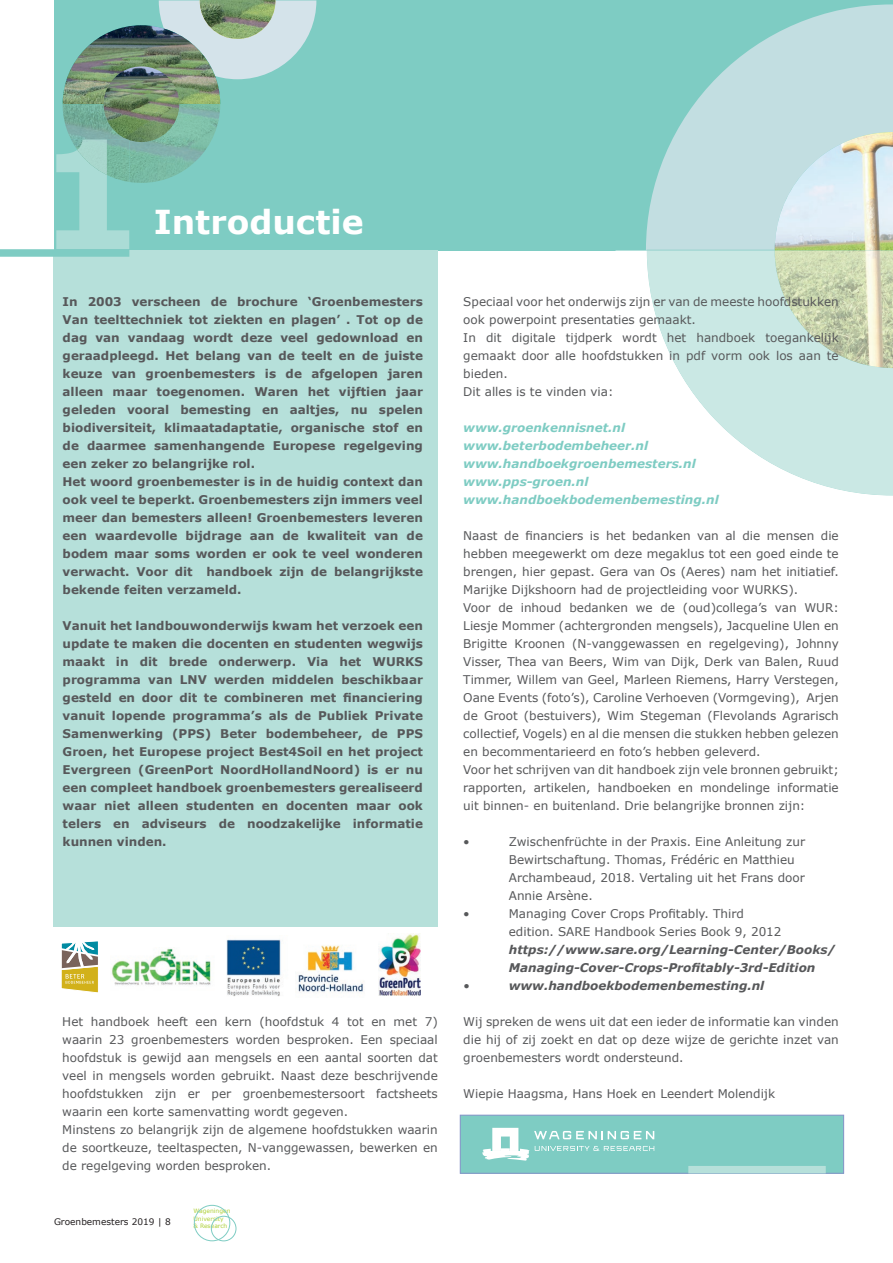
<style>
.page{position:relative;width:893px;height:1263px;background:#fff}
.page>*{position:absolute;margin:0;border:0;box-sizing:border-box;transform-origin:0 0}
.t1{font:700 151.2px "Verdana";color:#abdcd6}
.t2{font:700 33px "Verdana";color:#fff}
.t3{font:12px/18px "Verdana";color:#57585a}
.t4{font:700 12px/18px "Verdana";color:#57585a}
.t5{font:italic 700 12px/18px "Verdana";color:#7eccc3}
.t6{font:italic 700 12px/18px "Verdana";color:#57585a}
.t7{font:italic 12px "Verdana";color:#57585a}
.t8{font:9px "Verdana";color:#231f20}
.t9{font:6px/7.2px "Verdana";color:#aed038}
</style>
<div class="page">
<div style="left:194px;top:1205px;width:36px;height:36px;border:1px solid #7eccc3;border-radius:50%"></div>
<div style="left:211px;top:1216px;width:25px;height:25px;border:1px solid #7eccc3;border-radius:50%"></div>
<div style="left:54px;top:0;width:839px;height:251px;background:#7eccc3"></div>
<svg style="left:646px;top:4px;width:247px;height:246px;fill:#c2dee1"></svg>
<svg style="left:647px;top:250px;width:128px;height:1px"></svg>
<img style="left:873px;top:132px;width:20px;height:2px">
<svg style="left:647px;top:251px;width:246px;height:244px;fill:#cae8e4"></svg>
<img style="left:775px;top:251px;width:118px;height:78px">
<img style="left:805px;top:329px;width:88px;height:39px">
<div style="left:54px;top:251px;width:384px;height:676px;background:#b6e0da"></div>
<img style="left:63px;top:104px;width:78px;height:79px">
<svg style="left:63px;top:139px;width:67px;height:44px"></svg>
<img style="left:71px;top:139px;width:59px;height:43px">
<svg style="left:158px;top:0;width:158px;height:104px"></svg>
<img style="left:63px;top:25px;width:157px;height:79px">
<div style="left:0;top:249px;width:129px;height:8px;background:#7eccc3"></div>
<img style="left:104px;top:66px;width:75px;height:76px;border-radius:38px">
<svg style="left:61px;top:941px;width:37px;height:52px"></svg>
<img style="left:111px;top:948px;width:100px;height:37px">
<img style="left:226px;top:939px;width:55px;height:57px">
<img style="left:378px;top:933px;width:43px;height:63px">
<img style="left:298px;top:945px;width:66px;height:48px">
<svg style="left:460px;top:1115px;width:384px;height:58px;background:#88cfc7"></svg>
<h1 class="t1" style="left:37px;top:96px;width:109px">1</h1>
<h2 class="t2" style="left:154px;top:201px;width:211px">Introductie</h2>
<p class="t4" style="left:63px;top:293px;width:362px">In 2003 verscheen de brochure ‘Groenbemesters Van teelttechniek tot ziekten en plagen’ . Tot op de dag van vandaag wordt deze veel gedownload en geraadpleegd. Het belang van de teelt en de juiste keuze van groenbemesters is de afgelopen jaren alleen maar toegenomen. Waren het vijftien jaar geleden vooral bemesting en aaltjes, nu spelen biodiversiteit, klimaatadaptatie, organische stof en de daarmee samenhangende Europese regelgeving een zeker zo belangrijke rol.<br>Het woord groenbemester is in de huidig context dan ook veel te beperkt. Groenbemesters zijn immers veel meer dan bemesters alleen! Groenbemesters leveren een waardevolle bijdrage aan de kwaliteit van de bodem maar soms worden er ook te veel wonderen verwacht. Voor dit handboek zijn de belangrijkste bekende feiten verzameld.</p>
<p class="t4" style="left:63px;top:617px;width:362px;text-align:justify">Vanuit het landbouwonderwijs kwam het verzoek een update te maken die docenten en studenten wegwijs maakt in dit brede onderwerp. Via het WURKS programma van LNV werden middelen beschikbaar gesteld en door dit te combineren met financiering vanuit lopende programma’s als de Publiek Private Samenwerking (PPS) Beter bodembeheer, de PPS Groen, het Europese project Best4Soil en het project Evergreen (GreenPort NoordHollandNoord) is er nu een compleet handboek groenbemesters gerealiseerd waar niet alleen studenten en docenten maar ook telers en adviseurs de noodzakelijke informatie kunnen vinden.</p>
<p class="t3" style="left:62px;top:1013px;width:377px">Het handboek heeft een kern (hoofdstuk 4 tot en met 7) waarin 23 groenbemesters worden besproken. Een speciaal hoofdstuk is gewijd aan mengsels en een aantal soorten dat veel in mengsels worden gebruikt. Naast deze beschrijvende hoofdstukken zijn er per groenbemestersoort factsheets waarin een korte samenvatting wordt gegeven.<br>Minstens zo belangrijk zijn de algemene hoofdstukken waarin de soortkeuze, teeltaspecten, N-vanggewassen, bewerken en de regelgeving worden besproken.</p>
<p class="t8" style="left:54px;top:1215px;width:118px">Groenbemesters 2019 | 8</p>
<p class="t9" style="left:194px;top:1208px;width:38px">Wageningen<br>University<br>&amp; Research</p>
<p class="t3" style="left:463px;top:293px;width:377px">Speciaal voor het onderwijs zijn er van de meeste hoofdstukken ook powerpoint presentaties gemaakt.<br>In dit digitale tijdperk wordt het handboek toegankelijk gemaakt door alle hoofdstukken in pdf vorm ook los aan te bieden.<br>Dit alles is te vinden via:</p>
<p class="t5" style="left:463px;top:419px;width:257px">www.groenkennisnet.nl www.beterbodembeheer.nl www.handboekgroenbemesters.nl www.pps-groen.nl www.handboekbodemenbemesting.nl</p>
<p class="t3" style="left:463px;top:527px;width:377px">Naast de financiers is het bedanken van al die mensen die hebben meegewerkt om deze megaklus tot een goed einde te brengen, hier gepast. Gera van Os (Aeres) nam het initiatief.<br>Marijke Dijkshoorn had de projectleiding voor WURKS).<br>Voor de inhoud bedanken we de (oud)collega’s van WUR:<br>Liesje Mommer (achtergronden mengsels), Jacqueline Ulen en Brigitte Kroonen (N-vanggewassen en regelgeving), Johnny Visser, Thea van Beers, Wim van Dijk, Derk van Balen, Ruud Timmer, Willem van Geel, Marleen Riemens, Harry Verstegen, Oane Events (foto’s), Caroline Verhoeven (Vormgeving), Arjen de Groot (bestuivers), Wim Stegeman (Flevolands Agrarisch collectief, Vogels) en al die mensen die stukken hebben gelezen en becommentarieerd en foto’s hebben geleverd.<br>Voor het schrijven van dit handboek zijn vele bronnen gebruikt; rapporten, artikelen, handboeken en mondelinge informatie uit binnen- en buitenland. Drie belangrijke bronnen zijn:</p>
<p class="t3" style="left:463px;top:833px;width:8px">•</p>
<p class="t3" style="left:509px;top:833px;width:298px">Zwischenfrüchte in der Praxis. Eine Anleitung zur Bewirtschaftung. Thomas, Frédéric en Matthieu Archambeaud, 2018. Vertaling uit het Frans door Annie Arsène.</p>
<p class="t3" style="left:463px;top:905px;width:8px">•</p>
<p class="t3" style="left:509px;top:905px;width:274px">Managing Cover Crops Profitably. Third edition. SARE Handbook Series Book 9, 2012</p>
<p class="t6" style="left:509px;top:941px;width:329px">https://www.sare.org/Learning-Center/Books/<br>Managing-Cover-Crops-Profitably-3rd-Edition</p>
<p class="t7" style="left:463px;top:978px;width:8px">•</p>
<p class="t6" style="left:509px;top:977px;width:257px">www.handboekbodemenbemesting.nl</p>
<p class="t3" style="left:463px;top:1013px;width:377px;text-align:justify">Wij spreken de wens uit dat een ieder de informatie kan vinden die hij of zij zoekt en dat op deze wijze de gerichte inzet van groenbemesters wordt ondersteund.</p>
<p class="t3" style="left:463px;top:1085px;width:313px">Wiepie Haagsma, Hans Hoek en Leendert Molendijk</p>
</div>
